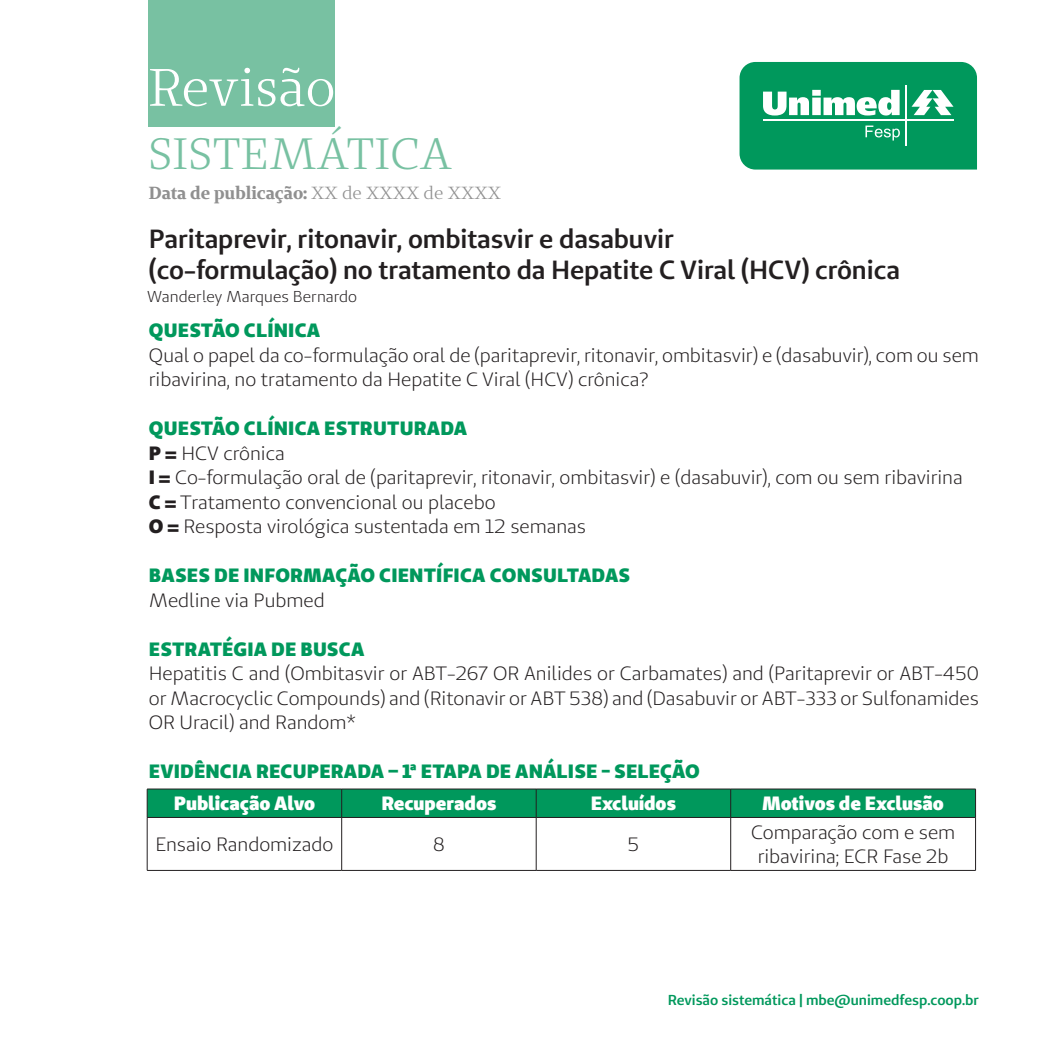
<style>
.page{position:relative;width:1042px;height:1042px;background:#fff}
.page>*{position:absolute;margin:0;border:0;box-sizing:border-box;transform-origin:0 0}
.t1{font:52.5px "Unimed Serif";color:#fff}
.t2{font:43.75px "Unimed Serif";letter-spacing:.01em;color:#78c1a2}
.Título{font:600 26.25px/31.5px "Unimed Sans";color:#231f20}
.Texto{font:19.25px/24.5px "Unimed Sans";color:#231f20}
.Intertítulo{font:900 19.25px "Unimed Sans";letter-spacing:.01em;color:#00985c}
.Texto-2{font:900 19.25px "Unimed Sans";color:#fff}
.t3{font:700 17.5px "Unimed Serif";color:#909090}
.Crédito_de_texto{font:15.75px "Unimed Sans";letter-spacing:.005em;color:#231f20}
.t4{font:600 14.35px "Unimed Sans";color:#00985c}
.s1{font-weight:400}
.s2{font-weight:900}
</style>
<div class="page">
<div style="left:148px;top:0;width:186px;height:127px;background:#78c1a2"></div>
<svg style="left:739px;top:62px;width:238px;height:108px"></svg>
<div style="left:147px;top:789px;width:829px;height:28px;background:#00985c"></div>
<hr style="left:147px;top:817px;width:195px;height:1px;background:#231f20">
<hr style="left:147px;top:817px;width:1px;height:53px;background:#231f20">
<hr style="left:342px;top:817px;width:194px;height:1px;background:#231f20">
<hr style="left:341px;top:817px;width:1px;height:53px;background:#231f20">
<hr style="left:536px;top:817px;width:195px;height:1px;background:#231f20">
<hr style="left:536px;top:817px;width:1px;height:53px;background:#231f20">
<hr style="left:731px;top:817px;width:244px;height:1px;background:#231f20">
<hr style="left:730px;top:817px;width:1px;height:53px;background:#231f20">
<hr style="left:975px;top:817px;width:1px;height:53px;background:#231f20">
<hr style="left:147px;top:870px;width:195px;height:1px;background:#231f20">
<hr style="left:342px;top:870px;width:194px;height:1px;background:#231f20">
<hr style="left:536px;top:870px;width:195px;height:1px;background:#231f20">
<hr style="left:731px;top:870px;width:244px;height:1px;background:#231f20">
<h1 class="t1" style="left:148px;top:54px;width:189px">Revisão</h1>
<h2 class="t2" style="left:148px;top:126px;width:305px">SISTEMÁTICA</h2>
<p class="t3" style="left:149px;top:181px;width:354px">Data de publicação: <span class="s1">XX de XXXX de XXXX</span></p>
<p class="Título" style="left:149px;top:222px;width:752px">Paritaprevir, ritonavir, ombitasvir e dasabuvir<br>(co-formulação) no tratamento da Hepatite C Viral (HCV) crônica</p>
<p class="Crédito_de_texto" style="left:147px;top:286px;width:212px">Wanderley Marques Bernardo</p>
<p class="Intertítulo" style="left:149px;top:317px;width:173px">QUESTÃO CLÍNICA</p>
<p class="Texto" style="left:149px;top:342px;width:831px">Qual o papel da co-formulação oral de (paritaprevir, ritonavir, ombitasvir) e (dasabuvir), com ou sem ribavirina, no tratamento da Hepatite C Viral (HCV) crônica?</p>
<p class="Intertítulo" style="left:149px;top:415px;width:320px">QUESTÃO CLÍNICA ESTRUTURADA</p>
<p class="Texto" style="left:149px;top:440px;width:137px"><span class="s2">P =</span> HCV crônica</p>
<p class="Texto" style="left:149px;top:465px;width:815px"><span class="s2">I =</span> Co-formulação oral de (paritaprevir, ritonavir, ombitasvir) e (dasabuvir), com ou sem ribavirina</p>
<p class="Texto" style="left:149px;top:489px;width:348px"><span class="s2">C =</span> Tratamento convencional ou placebo</p>
<p class="Texto" style="left:149px;top:514px;width:438px"><span class="s2">O =</span> Resposta virológica sustentada em 12 semanas</p>
<p class="Intertítulo" style="left:149px;top:562px;width:483px">BASES DE INFORMAÇÃO CIENTÍFICA CONSULTADAS</p>
<p class="Texto" style="left:149px;top:587px;width:177px">Medline via Pubmed</p>
<p class="Intertítulo" style="left:149px;top:636px;width:217px">ESTRATÉGIA DE BUSCA</p>
<p class="Texto" style="left:149px;top:661px;width:831px;text-align:justify">Hepatitis C and (Ombitasvir or ABT-267 OR Anilides or Carbamates) and (Paritaprevir or ABT-450 or Macrocyclic Compounds) and (Ritonavir or ABT 538) and (Dasabuvir or ABT-333 or Sulfonamides OR Uracil) and Random*</p>
<p class="Intertítulo" style="left:149px;top:758px;width:552px">EVIDÊNCIA RECUPERADA – 1ª ETAPA DE ANÁLISE - SELEÇÃO</p>
<p class="Texto-2" style="left:174px;top:791px;width:143px">Publicação Alvo</p>
<p class="Texto-2" style="left:381px;top:791px;width:116px">Recuperados</p>
<p class="Texto-2" style="left:591px;top:791px;width:87px">Excluídos</p>
<p class="Texto-2" style="left:762px;top:791px;width:183px">Motivos de Exclusão</p>
<p class="Texto" style="left:155px;top:832px;width:179px">Ensaio Randomizado</p>
<p class="Texto" style="left:433px;top:832px;width:13px">8</p>
<p class="Texto" style="left:627px;top:832px;width:13px">5</p>
<p class="Texto" style="left:751px;top:820px;width:206px;text-align:center">Comparação com e sem ribavirina; ECR Fase 2b</p>
<p class="t4" style="left:668px;top:990px;width:313px">Revisão sistemática | mbe@unimedfesp.coop.br</p>
</div>
